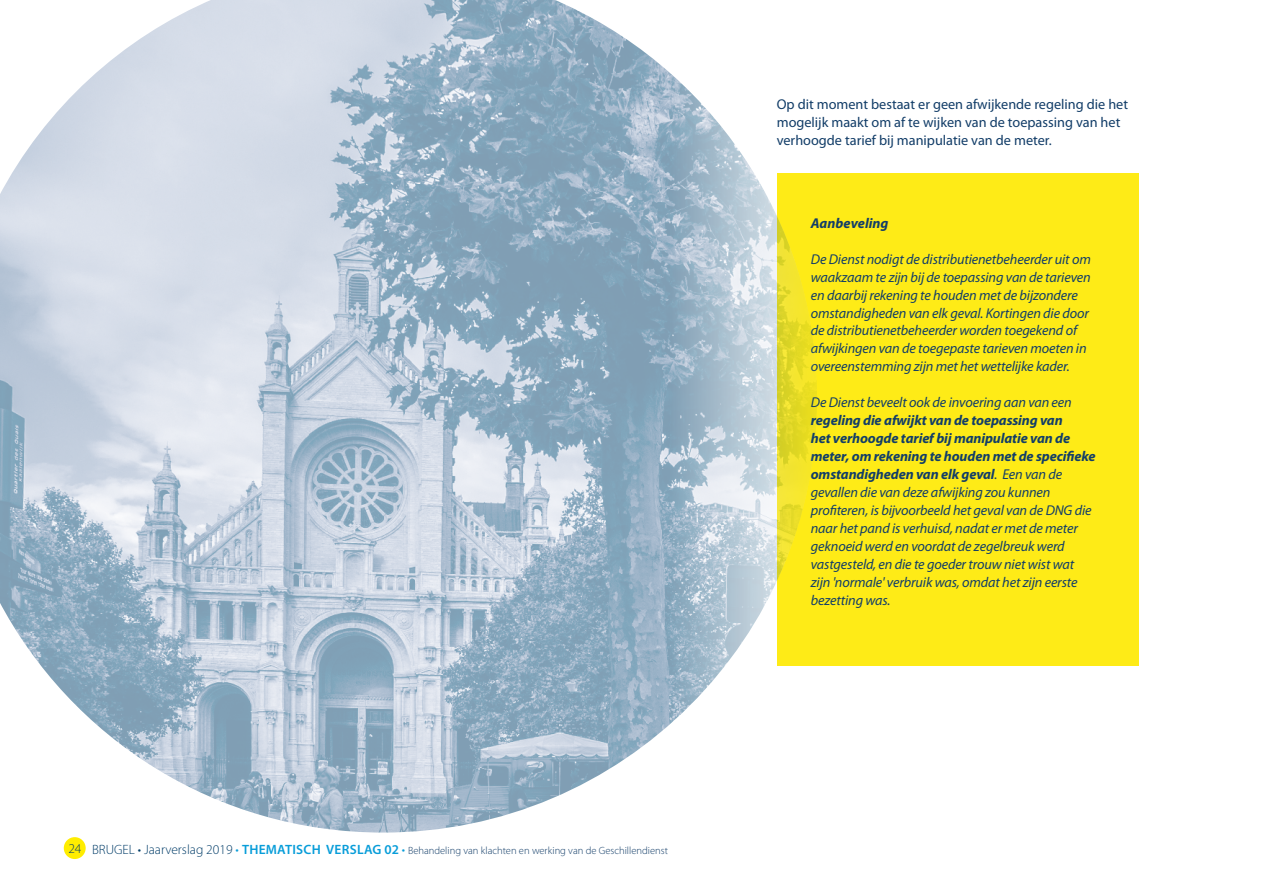
<style>
.page{position:relative;width:1263px;height:893px;background:#fff}
.page>*{position:absolute;margin:0;border:0;box-sizing:border-box;transform-origin:0 0}
.t1{font:italic 14.25px/18px "Myriad Pro";letter-spacing:-.01em;color:#123d68}
.t2{font:14.25px/18px "Myriad Pro";color:#123d68}
.t3{font:italic 700 14.25px "Myriad Pro";color:#123d68}
.t4{font:300 10.5px "Myriad Pro";color:#123d68}
.s1{font-size:13.5px;color:#003c68}
.s2{font-size:13.5px;color:#089dd9}
.s3{font-weight:600;font-size:13.5px;color:#089dd9}
.s4{font-weight:700}
</style>
<div class="page">
<div style="left:777px;top:173px;width:361px;height:493px;background:#feeb17"></div>
<img style="left:0;top:0;width:817px;height:833px">
<div style="left:64px;top:837px;width:22px;height:22px;background:#ffed00;border-radius:50%"></div>
<p class="t4" style="left:68px;top:844px;width:601px"><span class="s1">24 BRUGEL • Jaarverslag 2019</span> <span class="s2">•</span> <span class="s3">THEMATISCH VERSLAG 02</span> <span class="s2">•</span> Behandeling van klachten en werking van de Geschillendienst</p>
<p class="t2" style="left:777px;top:95px;width:353px">Op dit moment bestaat er geen afwijkende regeling die het mogelijk maakt om af te wijken van de toepassing van het verhoogde tarief bij manipulatie van de meter.</p>
<p class="t3" style="left:811px;top:215px;width:79px">Aanbeveling</p>
<p class="t1" style="left:811px;top:250px;width:282px">De Dienst nodigt de distributienetbeheerder uit om waakzaam te zijn bij de toepassing van de tarieven en daarbij rekening te houden met de bijzondere omstandigheden van elk geval. Kortingen die door de distributienetbeheerder worden toegekend of afwijkingen van de toegepaste tarieven moeten in overeenstemming zijn met het wettelijke kader.</p>
<p class="t1" style="left:811px;top:394px;width:263px">De Dienst beveelt ook de invoering aan van een</p>
<p class="t1" style="left:811px;top:412px;width:286px"><span class="s4">regeling die afwijkt van de toepassing van<br>het verhoogde tarief bij manipulatie van de meter, om rekening te houden met de specifieke omstandigheden van elk geval</span>. Een van de gevallen die van deze afwijking zou kunnen profiteren, is bijvoorbeeld het geval van de DNG die naar het pand is verhuisd, nadat er met de meter geknoeid werd en voordat de zegelbreuk werd vastgesteld, en die te goeder trouw niet wist wat zijn 'normale' verbruik was, omdat het zijn eerste bezetting was.</p>
</div>
